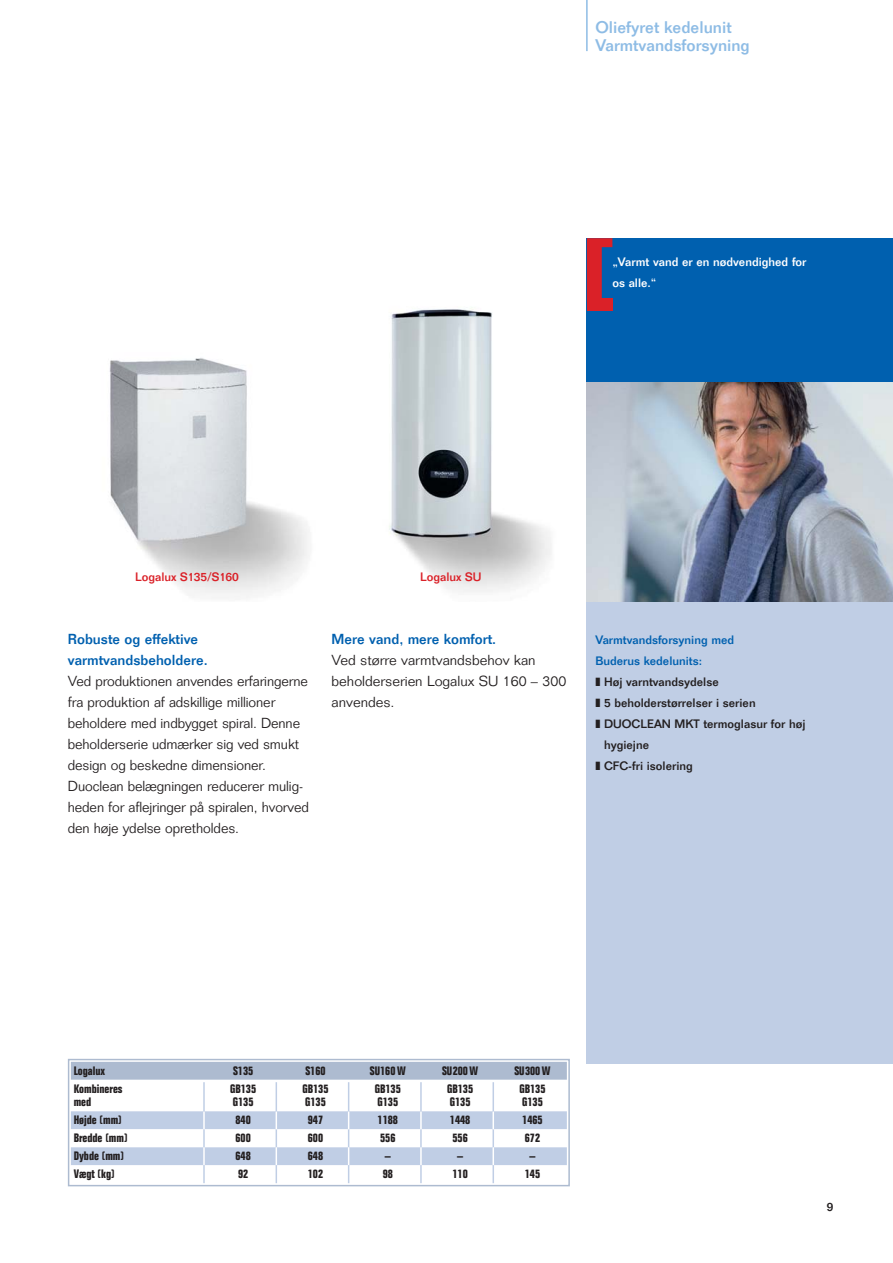
<style>
.page{position:relative;width:893px;height:1263px;background:#fff}
.page>*{position:absolute;margin:0;border:0;box-sizing:border-box;transform-origin:0 0}
.t1{font:500 16.5px/18px "Folio";color:#8ebce5}
.t2{font:300 14.25px/21px "Folio";letter-spacing:-.005em;color:#231f20}
.t3{font:500 14.25px/21px "Folio";color:#0060af}
.t4{font:700 condensed 12px "Folio";color:#231f20}
.t5{font:500 12px "Folio";color:#231f20}
.t6{font:500 12px "Folio";color:#0060af}
.t7{font:500 12px/21px "Folio";color:#fff}
.t8{font:500 12px "Folio";color:#da2128}
</style>
<div class="page">
<img style="left:109px;top:358px;width:200px;height:240px">
<svg style="left:389px;top:238px;width:198px;height:364px"></svg>
<hr style="left:586px;top:0;width:1px;height:51px;background:#8ebce5">
<div style="left:587px;top:602px;width:305px;height:462px;background:#c0cee5"></div>
<div style="left:587px;top:238px;width:305px;height:145px;background:#0060af"></div>
<img style="left:587px;top:383px;width:305px;height:219px">
<svg style="left:587px;top:238px;width:25px;height:60px"></svg>
<div style="left:587px;top:298px;width:25px;height:12px;background:#da2128"></div>
<div style="left:71px;top:1062px;width:496px;height:18px;background:#adbbd0"></div>
<div style="left:71px;top:1111px;width:496px;height:18px;background:#c0cee5"></div>
<div style="left:71px;top:1147px;width:496px;height:18px;background:#c0cee5"></div>
<div style="left:68px;top:1059px;width:502px;height:127px;border:2px solid #adbbd0"></div>
<hr style="left:203px;top:1082px;width:2px;height:101px;background:#c0cee5">
<svg style="left:203px;top:1112px;width:2px;height:17px"></svg>
<svg style="left:203px;top:1147px;width:2px;height:18px"></svg>
<hr style="left:275px;top:1082px;width:2px;height:101px;background:#c0cee5">
<svg style="left:275px;top:1112px;width:2px;height:17px"></svg>
<svg style="left:275px;top:1147px;width:2px;height:18px"></svg>
<hr style="left:348px;top:1082px;width:1px;height:101px;background:#c0cee5">
<svg style="left:348px;top:1112px;width:1px;height:17px"></svg>
<svg style="left:348px;top:1147px;width:1px;height:18px"></svg>
<hr style="left:420px;top:1082px;width:1px;height:101px;background:#c0cee5">
<svg style="left:420px;top:1112px;width:1px;height:17px"></svg>
<svg style="left:420px;top:1147px;width:1px;height:18px"></svg>
<hr style="left:492px;top:1082px;width:2px;height:101px;background:#c0cee5">
<svg style="left:492px;top:1112px;width:2px;height:17px"></svg>
<svg style="left:492px;top:1147px;width:2px;height:18px"></svg>
<p class="t1" style="left:595px;top:20px;width:156px">Oliefyret kedelunit<br>Varmtvandsforsyning</p>
<p class="t7" style="left:612px;top:252px;width:195px">„Varmt vand er en nødvendighed for os alle.“</p>
<p class="t8" style="left:135px;top:572px;width:105px">Logalux S135/S160</p>
<p class="t8" style="left:420px;top:572px;width:63px">Logalux SU</p>
<p class="t3" style="left:68px;top:630px;width:141px">Robuste og effektive varmtvandsbeholdere.</p>
<p class="t2" style="left:68px;top:672px;width:242px">Ved produktionen anvendes erfaringerne fra produktion af adskillige millioner beholdere med indbygget spiral. Denne beholderserie udmærker sig ved smukt design og beskedne dimensioner.<br>Duoclean belægningen reducerer mulig&shy;heden for aflejringer på spiralen, hvorved den høje ydelse opretholdes.</p>
<p class="t3" style="left:331px;top:630px;width:166px">Mere vand, mere komfort.</p>
<p class="t2" style="left:331px;top:651px;width:236px">Ved større varmtvandsbehov kan beholderserien Logalux SU 160 – 300 anvendes.</p>
<p class="t6" style="left:595px;top:635px;width:140px">Varmtvandsforsyning med</p>
<p class="t6" style="left:595px;top:656px;width:108px">Buderus kedelunits:</p>
<p class="t5" style="left:595px;top:677px;width:125px">❚ Høj varntvandsydelse</p>
<p class="t5" style="left:595px;top:698px;width:162px">❚ 5 beholderstørrelser i serien</p>
<p class="t5" style="left:595px;top:719px;width:211px">❚ DUOCLEAN MKT termoglasur for høj</p>
<p class="t5" style="left:604px;top:740px;width:47px">hygiejne</p>
<p class="t5" style="left:595px;top:761px;width:99px">❚ CFC-fri isolering</p>
<p class="t4" style="left:74px;top:1066px;width:33px">Logalux</p>
<p class="t4" style="left:233px;top:1066px;width:22px">S135</p>
<p class="t4" style="left:305px;top:1066px;width:22px">S160</p>
<p class="t4" style="left:370px;top:1066px;width:37px">SU160 W</p>
<p class="t4" style="left:442px;top:1066px;width:38px">SU200 W</p>
<p class="t4" style="left:514px;top:1066px;width:38px">SU300 W</p>
<p class="t4" style="left:74px;top:1084px;width:50px">Kombineres</p>
<p class="t4" style="left:230px;top:1084px;width:27px">GB135</p>
<p class="t4" style="left:302px;top:1084px;width:27px">GB135</p>
<p class="t4" style="left:375px;top:1084px;width:27px">GB135</p>
<p class="t4" style="left:447px;top:1084px;width:27px">GB135</p>
<p class="t4" style="left:519px;top:1084px;width:27px">GB135</p>
<p class="t4" style="left:74px;top:1098px;width:19px">med</p>
<p class="t4" style="left:233px;top:1098px;width:22px">G135</p>
<p class="t4" style="left:305px;top:1098px;width:22px">G135</p>
<p class="t4" style="left:377px;top:1098px;width:22px">G135</p>
<p class="t4" style="left:450px;top:1098px;width:22px">G135</p>
<p class="t4" style="left:522px;top:1098px;width:22px">G135</p>
<p class="t4" style="left:74px;top:1116px;width:50px">Højde (mm)</p>
<p class="t4" style="left:235px;top:1116px;width:17px">840</p>
<p class="t4" style="left:308px;top:1116px;width:17px">947</p>
<p class="t4" style="left:377px;top:1116px;width:22px">1188</p>
<p class="t4" style="left:450px;top:1116px;width:22px">1448</p>
<p class="t4" style="left:522px;top:1116px;width:22px">1465</p>
<p class="t4" style="left:74px;top:1134px;width:55px">Bredde (mm)</p>
<p class="t4" style="left:235px;top:1134px;width:17px">600</p>
<p class="t4" style="left:308px;top:1134px;width:17px">600</p>
<p class="t4" style="left:380px;top:1134px;width:17px">556</p>
<p class="t4" style="left:452px;top:1134px;width:17px">556</p>
<p class="t4" style="left:525px;top:1134px;width:17px">672</p>
<p class="t4" style="left:74px;top:1152px;width:52px">Dybde (mm)</p>
<p class="t4" style="left:235px;top:1152px;width:17px">648</p>
<p class="t4" style="left:308px;top:1152px;width:17px">648</p>
<p class="t4" style="left:385px;top:1152px;width:7px">–</p>
<p class="t4" style="left:457px;top:1152px;width:7px">–</p>
<p class="t4" style="left:529px;top:1152px;width:7px">–</p>
<p class="t4" style="left:74px;top:1170px;width:42px">Vægt (kg)</p>
<p class="t4" style="left:238px;top:1170px;width:12px">92</p>
<p class="t4" style="left:308px;top:1170px;width:17px">102</p>
<p class="t4" style="left:382px;top:1170px;width:12px">98</p>
<p class="t4" style="left:452px;top:1170px;width:17px">110</p>
<p class="t4" style="left:524px;top:1170px;width:17px">145</p>
<p class="t5" style="left:827px;top:1202px;width:8px">9</p>
</div>
